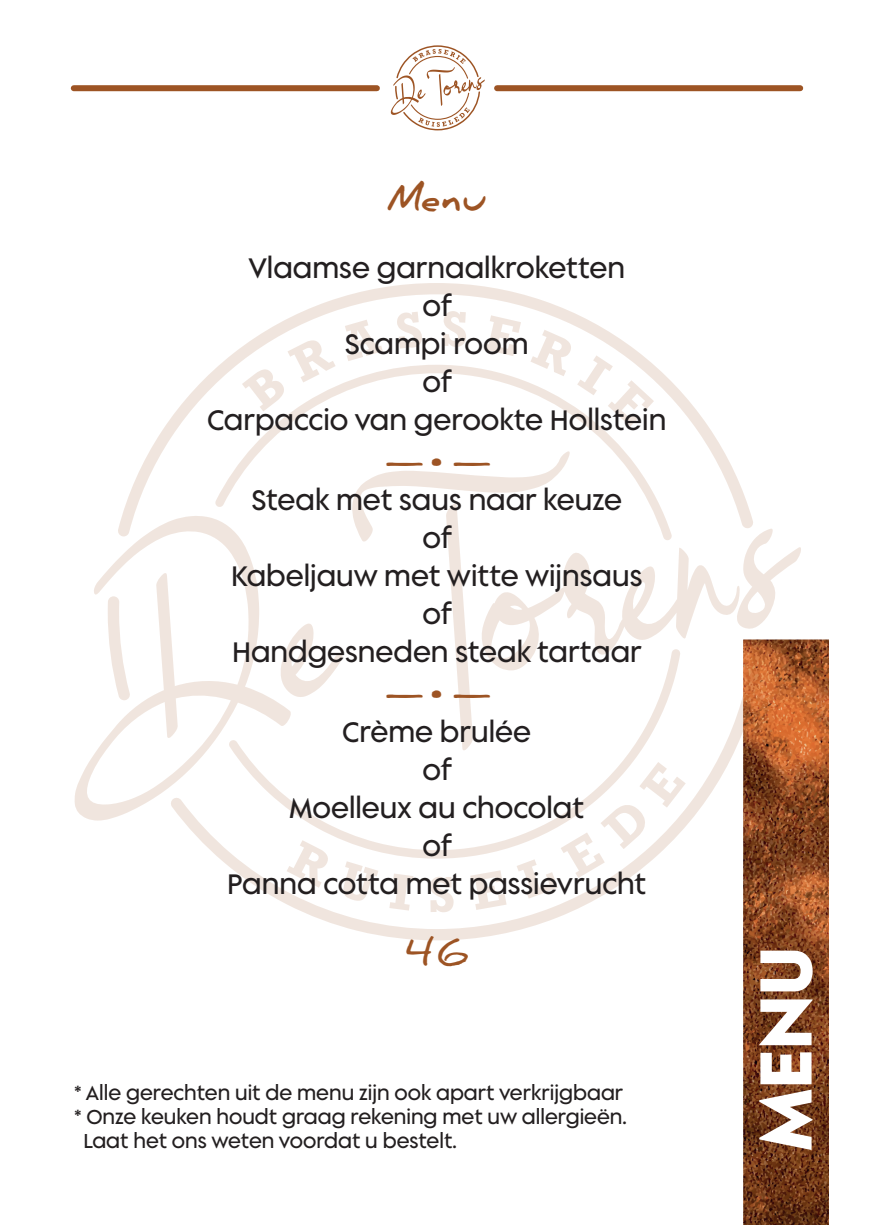
<style>
.page{position:relative;width:874px;height:1225px;background:#fff}
.page>*{position:absolute;margin:0;border:0;box-sizing:border-box;transform-origin:0 0}
.t1{font:900 73px "Supera Gothic";color:#fff}
.t2{font:700 36px "Daniel";color:#9d5424}
.t3{font:700 28px/38px "Supera Gothic";color:#231f20;text-align:center}
.t4{font:700 28px "Daniel";color:#9d5424}
.t5{font:700 20px "Supera Gothic";color:#231f20}
</style>
<div class="page">
<img style="left:743px;top:640px;width:85px;height:585px">
<svg style="left:122px;top:283px;width:602px;height:232px"></svg>
<svg style="left:183px;top:751px;width:580px;height:189px"></svg>
<svg style="left:215px;top:365px;width:457px;height:150px"></svg>
<svg style="left:291px;top:623px;width:52px;height:74px"></svg>
<svg style="left:75px;top:515px;width:216px;height:305px"></svg>
<svg style="left:352px;top:451px;width:448px;height:300px"></svg>
<svg style="left:286px;top:840px;width:42px;height:47px"></svg>
<svg style="left:343px;top:861px;width:35px;height:40px"></svg>
<svg style="left:389px;top:873px;width:24px;height:37px"></svg>
<svg style="left:429px;top:876px;width:24px;height:36px"></svg>
<svg style="left:470px;top:870px;width:36px;height:40px"></svg>
<svg style="left:516px;top:762px;width:169px;height:136px"></svg>
<svg style="left:242px;top:340px;width:93px;height:71px"></svg>
<svg style="left:344px;top:320px;width:38px;height:41px"></svg>
<svg style="left:396px;top:312px;width:26px;height:36px"></svg>
<svg style="left:442px;top:311px;width:24px;height:36px"></svg>
<svg style="left:483px;top:315px;width:37px;height:41px"></svg>
<svg style="left:530px;top:330px;width:41px;height:46px"></svg>
<svg style="left:577px;top:355px;width:76px;height:72px"></svg>
<svg style="left:390px;top:45px;width:94px;height:85px"></svg>
<div style="left:74px;top:85px;width:303px;height:6px;background:#9d5424"></div>
<div style="left:497px;top:85px;width:302px;height:6px;background:#9d5424"></div>
<p class="t2" style="left:387px;top:177px;width:100px">Menu</p>
<p class="t3" style="left:207px;top:248px;width:460px">Vlaamse garnaalkroketten<br>of<br>Scampi room<br>of<br>Carpaccio van gerookte Hollstein</p>
<p class="t4" style="left:385px;top:436px;width:103px">_ • _</p>
<p class="t3" style="left:231px;top:480px;width:412px">Steak met saus naar keuze<br>of<br>Kabeljauw met witte wijnsaus of<br>Handgesneden steak tartaar</p>
<p class="t4" style="left:385px;top:668px;width:103px">_ • _</p>
<p class="t3" style="left:227px;top:712px;width:420px">Crème brulée<br>of<br>Moelleux au chocolat<br>of<br>Panna cotta met passievrucht</p>
<p class="t2" style="left:403px;top:932px;width:67px">46</p>
<p class="t5" style="left:74px;top:1080px;width:550px">* Alle gerechten uit de menu zijn ook apart verkrijgbaar</p>
<p class="t5" style="left:74px;top:1104px;width:554px">* Onze keuken houdt graag rekening met uw allergieën.</p>
<p class="t5" style="left:83px;top:1128px;width:374px">Laat het ons weten voordat u bestelt.</p>
<h1 class="t1" style="left:738px;top:1151px;width:206px;rotate:-90deg">MENU</h1>
</div>
